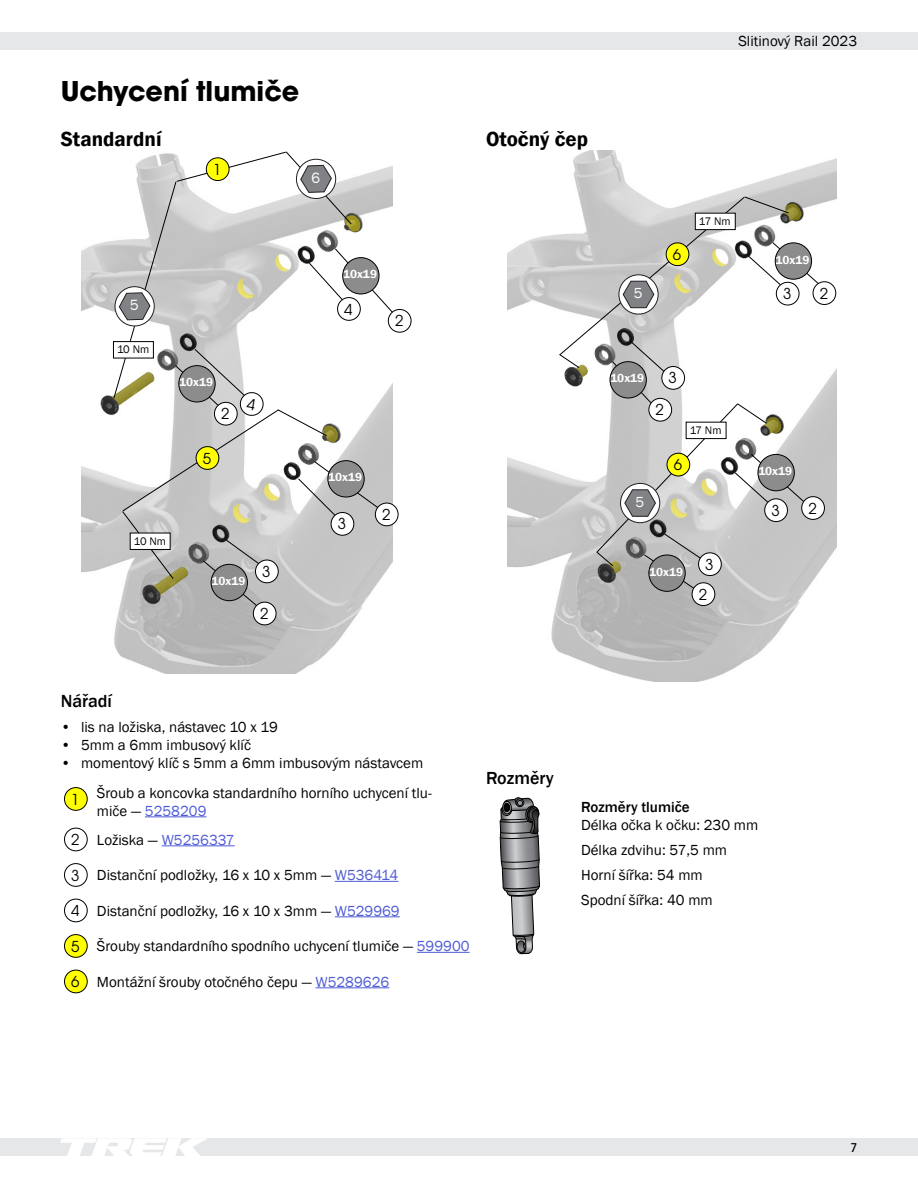
<style>
.page{position:relative;width:918px;height:1188px;background:#fff}
.page>*{position:absolute;margin:0;border:0;box-sizing:border-box;transform-origin:0 0}
.Section_Head{font:700 27px "ITC Avant Garde Pro";color:#000}
.Subhead_1{font:600 21px "Franklin Gothic";color:#000}
.Subhead_2{font:500 18px "Franklin Gothic";color:#000}
.Table_Cell_Left{font:15px/18px "Franklin Gothic";color:#000}
.Callout_Number_Black{font:15px/30px "ITC Avant Garde Pro";color:#000;text-align:center}
.t1{font:15px "Franklin Gothic";color:#fff}
.t2{font:600 12px "Franklin Gothic";color:#fff}
.t3{font:500 12px "ITC Avant Garde Pro";color:#000}
.t4{font:11.25px "Franklin Gothic";letter-spacing:-.015em;color:#000}
.s1{color:#4f5cd6}
.s2{font-weight:500}
</style>
<div class="page">
<div style="left:0;top:32px;width:918px;height:17px;background:#e6e7e9"></div>
<div style="left:0;top:1139px;width:918px;height:17px;background:#e6e7e9"></div>
<svg style="left:61px;top:1139px;width:145px;height:17px"></svg>
<img style="left:81px;top:241px;width:275px;height:432px">
<div style="left:388px;top:309px;width:23px;height:24px;border:1px solid #000;border-radius:50%"></div>
<div style="left:253px;top:602px;width:23px;height:23px;background:#fff;border-radius:50%"></div>
<div style="left:253px;top:602px;width:23px;height:23px;border:1px solid #000;border-radius:50%"></div>
<div style="left:64px;top:788px;width:23px;height:22px;background:#ff0;border-radius:50%"></div>
<div style="left:64px;top:787px;width:24px;height:24px;border:1px solid #000;border-radius:50%"></div>
<hr style="left:145px;top:816px;width:62px;height:1px;background:#4f5cd6">
<div style="left:64px;top:828px;width:24px;height:23px;border:1px solid #000;border-radius:50%"></div>
<hr style="left:162px;top:845px;width:73px;height:1px;background:#4f5cd6">
<div style="left:64px;top:863px;width:24px;height:24px;border:1px solid #000;border-radius:50%"></div>
<hr style="left:335px;top:881px;width:63px;height:1px;background:#4f5cd6">
<div style="left:64px;top:899px;width:24px;height:23px;border:1px solid #000;border-radius:50%"></div>
<hr style="left:335px;top:916px;width:65px;height:1px;background:#4f5cd6">
<div style="left:64px;top:935px;width:23px;height:22px;background:#ff0;border-radius:50%"></div>
<div style="left:64px;top:934px;width:24px;height:24px;border:1px solid #000;border-radius:50%"></div>
<hr style="left:417px;top:952px;width:53px;height:1px;background:#4f5cd6">
<div style="left:64px;top:970px;width:23px;height:23px;background:#ff0;border-radius:50%"></div>
<div style="left:64px;top:970px;width:24px;height:23px;border:1px solid #000;border-radius:50%"></div>
<hr style="left:315px;top:987px;width:74px;height:1px;background:#4f5cd6">
<img style="left:507px;top:151px;width:329px;height:531px">
<div style="left:813px;top:281px;width:23px;height:24px;border:1px solid #000;border-radius:50%"></div>
<div style="left:692px;top:583px;width:23px;height:23px;background:#fff;border-radius:50%"></div>
<div style="left:692px;top:582px;width:23px;height:24px;border:1px solid #000;border-radius:50%"></div>
<svg style="left:558px;top:196px;width:277px;height:400px"></svg>
<svg style="left:500px;top:798px;width:40px;height:156px"></svg>
<svg style="left:113px;top:151px;width:293px;height:465px"></svg>
<p class="Section_Head" style="left:61px;top:73px;width:240px">Uchycení tlumiče</p>
<p class="Subhead_1" style="left:61px;top:126px;width:102px">Standardní</p>
<p class="Callout_Number_Black" style="left:213px;top:154px;width:10px">1</p>
<p class="t4" style="left:117px;top:342px;width:34px">10 Nm</p>
<p class="t2" style="left:179px;top:375px;width:35px">10x19</p>
<p class="Callout_Number_Black" style="left:221px;top:399px;width:10px">2</p>
<p class="Callout_Number_Black" style="left:203px;top:443px;width:10px">5</p>
<p class="t4" style="left:134px;top:534px;width:34px">10 Nm</p>
<p class="t2" style="left:211px;top:574px;width:35px">10x19</p>
<p class="Callout_Number_Black" style="left:262px;top:556px;width:10px">3</p>
<p class="Callout_Number_Black" style="left:260px;top:598px;width:10px">2</p>
<p class="t2" style="left:343px;top:267px;width:35px">10x19</p>
<p class="Callout_Number_Black" style="left:344px;top:294px;width:10px">4</p>
<p class="Callout_Number_Black" style="left:395px;top:306px;width:10px">2</p>
<p class="t2" style="left:328px;top:470px;width:35px">10x19</p>
<p class="Callout_Number_Black" style="left:338px;top:509px;width:10px">3</p>
<p class="Callout_Number_Black" style="left:382px;top:499px;width:10px">2</p>
<p class="Table_Cell_Left" style="left:738px;top:32px;width:120px">Slitinový Rail 2023</p>
<p class="Subhead_1" style="left:486px;top:126px;width:104px">Otočný čep</p>
<p class="t1" style="left:634px;top:284px;width:10px">5</p>
<p class="Callout_Number_Black" style="left:673px;top:239px;width:10px">6</p>
<p class="t4" style="left:699px;top:214px;width:33px">17 Nm</p>
<p class="t2" style="left:776px;top:252px;width:35px">10x19</p>
<p class="Callout_Number_Black" style="left:783px;top:279px;width:10px">3</p>
<p class="Callout_Number_Black" style="left:820px;top:278px;width:10px">2</p>
<p class="t2" style="left:610px;top:371px;width:35px">10x19</p>
<p class="t1" style="left:636px;top:493px;width:10px">5</p>
<p class="Callout_Number_Black" style="left:669px;top:363px;width:10px">3</p>
<p class="Callout_Number_Black" style="left:656px;top:395px;width:10px">2</p>
<p class="t4" style="left:690px;top:423px;width:33px">17 Nm</p>
<p class="Callout_Number_Black" style="left:674px;top:449px;width:10px">6</p>
<p class="t2" style="left:649px;top:564px;width:35px">10x19</p>
<p class="Callout_Number_Black" style="left:699px;top:549px;width:16px">3<br>2</p>
<p class="t2" style="left:758px;top:464px;width:35px">10x19</p>
<p class="Callout_Number_Black" style="left:771px;top:495px;width:10px">3</p>
<p class="Callout_Number_Black" style="left:808px;top:493px;width:10px">2</p>
<p class="Subhead_2" style="left:61px;top:690px;width:53px">Nářadí</p>
<p class="Table_Cell_Left" style="left:61px;top:718px;width:219px">• lis na ložiska, nástavec 10 x 19</p>
<p class="Table_Cell_Left" style="left:61px;top:736px;width:192px">• 5mm a 6mm imbusový klíč</p>
<p class="Table_Cell_Left" style="left:61px;top:754px;width:364px">• momentový klíč s 5mm a 6mm imbusovým nástavcem</p>
<p class="Callout_Number_Black" style="left:71px;top:784px;width:10px">1</p>
<p class="Table_Cell_Left" style="left:97px;top:784px;width:336px">Šroub a koncovka standardního horního uchycení tlu&shy;miče — <span class="s1">5258209</span></p>
<p class="Callout_Number_Black" style="left:71px;top:824px;width:10px">2</p>
<p class="Table_Cell_Left" style="left:97px;top:831px;width:139px">Ložiska — <span class="s1">W5256337</span></p>
<p class="Callout_Number_Black" style="left:71px;top:860px;width:10px">3</p>
<p class="Table_Cell_Left" style="left:97px;top:867px;width:303px">Distanční podložky, 16 x 10 x 5mm — <span class="s1">W536414</span></p>
<p class="Callout_Number_Black" style="left:71px;top:895px;width:10px">4</p>
<p class="Table_Cell_Left" style="left:97px;top:902px;width:304px">Distanční podložky, 16 x 10 x 3mm — <span class="s1">W529969</span></p>
<p class="Callout_Number_Black" style="left:71px;top:931px;width:10px">5</p>
<p class="Table_Cell_Left" style="left:97px;top:938px;width:374px">Šrouby standardního spodního uchycení tlumiče — <span class="s1">599900</span></p>
<p class="Callout_Number_Black" style="left:71px;top:966px;width:10px">6</p>
<p class="Table_Cell_Left" style="left:97px;top:973px;width:294px">Montážní šrouby otočného čepu — <span class="s1">W5289626</span></p>
<p class="Subhead_2" style="left:486px;top:767px;width:69px">Rozměry</p>
<p class="Table_Cell_Left" style="left:581px;top:799px;width:179px"><span class="s2">Rozměry tlumiče<br></span>Délka očka k očku: 230 mm</p>
<p class="Table_Cell_Left" style="left:581px;top:838px;width:148px;line-height:24.8px">Délka zdvihu: 57,5 mm<br>Horní šířka: 54 mm<br>Spodní šířka: 40 mm</p>
<p class="t3" style="left:851px;top:1140px;width:8px">7</p>
</div>
